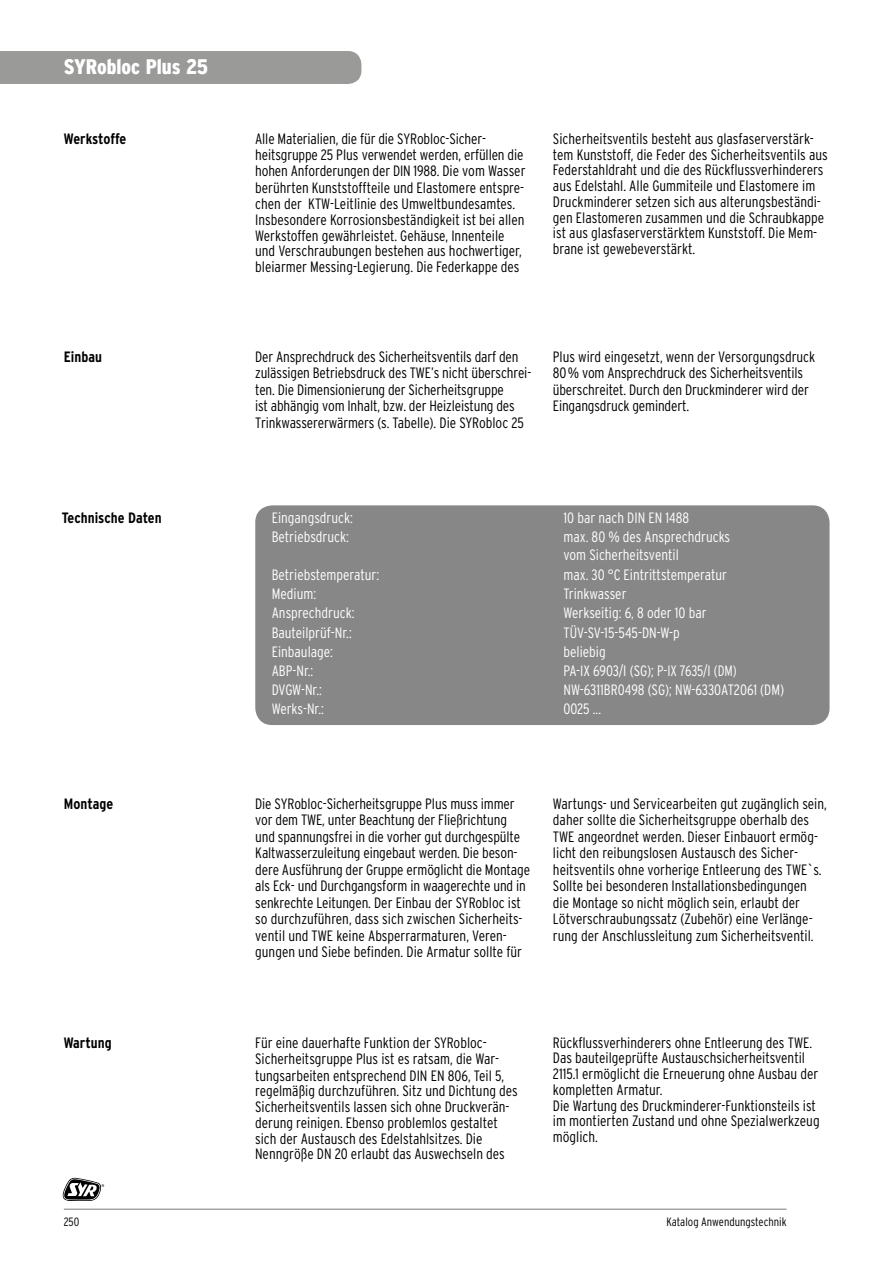
<style>
.page{position:relative;width:893px;height:1263px;background:#fff}
.page>*{position:absolute;margin:0;border:0;box-sizing:border-box;transform-origin:0 0}
.t1{font:900 condensed 21px "Interstate";color:#fff}
.t2{font:300 condensed 15px/16.5px "Interstate";color:#000}
.t3{font:300 condensed 15px/18px "Interstate";color:#fff}
.t4{font:700 condensed 15px "Interstate";color:#000}
.t5{font:300 condensed 12px "Interstate";color:#000}
</style>
<div class="page">
<div style="left:255px;top:505px;width:574px;height:220px;background:#878787;border-radius:17px"></div>
<svg style="left:63px;top:1178px;width:41px;height:23px"></svg>
<hr style="left:64px;top:1209px;width:723px;height:1px;background:#000">
<div style="left:0;top:51px;width:361px;height:33px;background:#9a9a99"></div>
<h1 class="t1" style="left:64px;top:55px;width:146px">SYRobloc Plus 25</h1>
<p class="t4" style="left:64px;top:129px;width:64px">Werkstoffe</p>
<p class="t2" style="left:255px;top:130px;width:272px;line-height:16px">Alle Materialien, die für die SYRobloc-Sicher&shy;heitsgruppe 25 Plus verwendet werden, erfüllen die hohen Anforderungen der DIN 1988. Die vom Wasser berührten Kunststoffteile und Elastomere entspre&shy;chen der KTW-Leitlinie des Umweltbundesamtes.<br>Insbesondere Korrosionsbeständigkeit ist bei allen Werkstoffen gewährleistet. Gehäuse, Innenteile und Verschraubungen bestehen aus hochwertiger, bleiarmer Messing-Legierung. Die Federkappe des</p>
<p class="t2" style="left:553px;top:131px;width:276px;line-height:15.8px">Sicherheitsventils besteht aus glasfaserverstärk&shy;tem Kunststoff, die Feder des Sicherheitsventils aus Federstahldraht und die des Rückflussverhinderers aus Edelstahl. Alle Gummiteile und Elastomere im Druckminderer setzen sich aus alterungsbeständi&shy;gen Elastomeren zusammen und die Schraubkappe ist aus glasfaserverstärktem Kunststoff. Die Mem&shy;brane ist gewebeverstärkt.</p>
<p class="t4" style="left:64px;top:347px;width:40px">Einbau</p>
<p class="t2" style="left:255px;top:348px;width:278px">Der Ansprechdruck des Sicherheitsventils darf den zulässigen Betriebsdruck des TWE’s nicht überschrei&shy;ten. Die Dimensionierung der Sicherheitsgruppe<br>ist abhängig vom Inhalt, bzw. der Heizleistung des Trinkwassererwärmers (s. Tabelle). Die SYRobloc 25</p>
<p class="t2" style="left:553px;top:348px;width:264px">Plus wird eingesetzt, wenn der Versorgungsdruck 80% vom Ansprechdruck des Sicherheitsventils überschreitet. Durch den Druckminderer wird der Eingangsdruck gemindert.</p>
<p class="t4" style="left:62px;top:509px;width:101px">Technische Daten</p>
<p class="t3" style="left:272px;top:509px;width:83px">Eingangsdruck:</p>
<p class="t3" style="left:563px;top:509px;width:127px">10 bar nach DIN EN 1488</p>
<p class="t3" style="left:272px;top:528px;width:79px">Betriebsdruck:</p>
<p class="t3" style="left:563px;top:528px;width:168px">max. 80 % des Ansprechdrucks vom Sicherheitsventil</p>
<p class="t3" style="left:272px;top:566px;width:109px">Betriebstemperatur:</p>
<p class="t3" style="left:563px;top:566px;width:165px">max. 30 °C Eintrittstemperatur</p>
<p class="t3" style="left:272px;top:585px;width:46px">Medium:</p>
<p class="t3" style="left:563px;top:585px;width:65px">Trinkwasser</p>
<p class="t3" style="left:272px;top:604px;width:84px">Ansprechdruck:</p>
<p class="t3" style="left:563px;top:604px;width:145px">Werkseitig: 6, 8 oder 10 bar</p>
<p class="t3" style="left:272px;top:623px;width:82px">Bauteilprüf-Nr.:</p>
<p class="t3" style="left:563px;top:623px;width:118px">TÜV-SV-15-545-DN-W-p</p>
<p class="t3" style="left:272px;top:642px;width:63px">Einbaulage:</p>
<p class="t3" style="left:563px;top:642px;width:44px">beliebig</p>
<p class="t3" style="left:272px;top:661px;width:43px">ABP-Nr.:</p>
<p class="t3" style="left:563px;top:661px;width:175px">PA-IX 6903/I (SG); P-IX 7635/I (DM)</p>
<p class="t3" style="left:272px;top:680px;width:52px">DVGW-Nr.:</p>
<p class="t3" style="left:563px;top:680px;width:222px">NW-6311BR0498 (SG); NW-6330AT2061 (DM)</p>
<p class="t3" style="left:272px;top:700px;width:54px">Werks-Nr.:</p>
<p class="t3" style="left:563px;top:700px;width:39px">0025 ...</p>
<p class="t4" style="left:64px;top:794px;width:51px">Montage</p>
<p class="t2" style="left:255px;top:795px;width:276px">Die SYRobloc-Sicherheitsgruppe Plus muss immer vor dem TWE, unter Beachtung der Fließrichtung und spannungsfrei in die vorher gut durchgespülte Kaltwasserzuleitung eingebaut werden. Die beson&shy;dere Ausführung der Gruppe ermöglicht die Montage als Eck- und Durchgangsform in waagerechte und in senkrechte Leitungen. Der Einbau der SYRobloc ist so durchzuführen, dass sich zwischen Sicherheits&shy;ventil und TWE keine Absperrarmaturen, Veren&shy;gungen und Siebe befinden. Die Armatur sollte für</p>
<p class="t2" style="left:553px;top:795px;width:275px">Wartungs- und Servicearbeiten gut zugänglich sein, daher sollte die Sicherheitsgruppe oberhalb des TWE angeordnet werden. Dieser Einbauort ermög&shy;licht den reibungslosen Austausch des Sicher&shy;heitsventils ohne vorherige Entleerung des TWE`s.<br>Sollte bei besonderen Installationsbedingungen<br>die Montage so nicht möglich sein, erlaubt der Lötverschraubungssatz (Zubehör) eine Verlänge&shy;rung der Anschlussleitung zum Sicherheitsventil.</p>
<p class="t4" style="left:64px;top:1034px;width:49px">Wartung</p>
<p class="t2" style="left:553px;top:1034px;width:268px;line-height:15.8px">Rückflussverhinderers ohne Entleerung des TWE.<br>Das bauteilgeprüfte Austauschsicherheitsventil 2115.1 ermöglicht die Erneuerung ohne Ausbau der kompletten Armatur.<br>Die Wartung des Druckminderer-Funktionsteils ist im montierten Zustand und ohne Spezialwerkzeug möglich.</p>
<p class="t2" style="left:255px;top:1035px;width:264px;line-height:15.9px">Für eine dauerhafte Funktion der SYRobloc-Sicherheitsgruppe Plus ist es ratsam, die War&shy;tungsarbeiten entsprechend DIN EN 806, Teil 5, regelmäßig durchzuführen. Sitz und Dichtung des Sicherheitsventils lassen sich ohne Druckverän&shy;derung reinigen. Ebenso problemlos gestaltet sich der Austausch des Edelstahlsitzes. Die Nenngröße DN 20 erlaubt das Auswechseln des</p>
<p class="t5" style="left:64px;top:1215px;width:17px">250</p>
<p class="t5" style="left:666px;top:1215px;width:122px">Katalog Anwendungstechnik</p>
</div>
